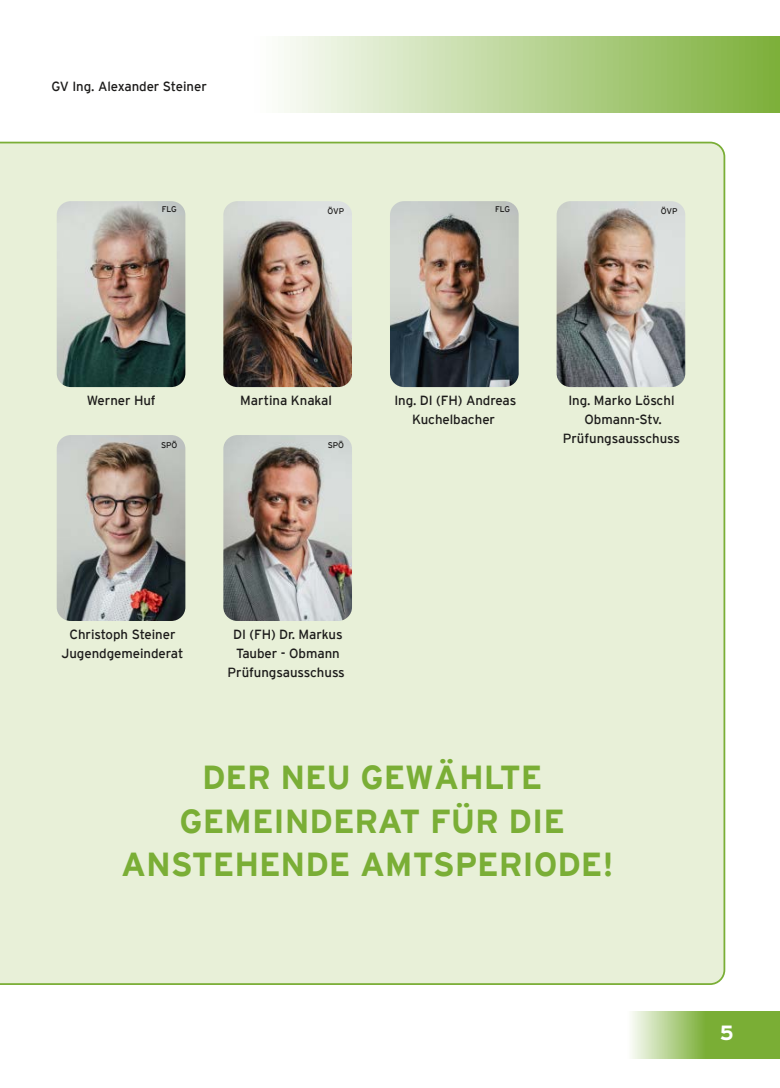
<style>
.page{position:relative;width:780px;height:1088px;background:#fff}
.page>*{position:absolute;margin:0;border:0;box-sizing:border-box;transform-origin:0 0}
.t1{font:700 33.25px/43.8px "Interstate";letter-spacing:-.005em;color:#7aae36;text-align:center}
.t2{font:700 20.75px "Interstate";color:#fff}
.t3{font:13.25px/18.8px "Interstate";letter-spacing:-.005em;color:#1c1b1a;text-align:center}
.t4{font:8.25px "Interstate";letter-spacing:-.005em;color:#1c1b1a}
</style>
<div class="page">
<svg style="left:284px;top:37px;width:496px;height:76px;background:#b9d496"></svg>
<svg style="left:631px;top:1011px;width:149px;height:47px;background:#99c165"></svg>
<div style="left:0;top:142px;width:725px;height:843px;background:#e8f0d8"></div>
<img style="left:57px;top:201px;width:128px;height:186px;border-radius:14px">
<img style="left:223px;top:201px;width:128px;height:186px;border-radius:14px">
<img style="left:390px;top:201px;width:128px;height:186px;border-radius:14px">
<img style="left:556px;top:201px;width:129px;height:186px;border-radius:14px">
<img style="left:57px;top:435px;width:128px;height:186px;border-radius:14px">
<img style="left:223px;top:435px;width:129px;height:186px;border-radius:14px">
<p class="t3" style="left:51px;top:77px;width:157px">GV Ing. Alexander Steiner</p>
<p class="t4" style="left:162px;top:205px;width:16px">FLG</p>
<p class="t4" style="left:327px;top:206px;width:18px">ÖVP</p>
<p class="t4" style="left:495px;top:205px;width:16px">FLG</p>
<p class="t4" style="left:660px;top:206px;width:18px">ÖVP</p>
<p class="t3" style="left:87px;top:391px;width:70px">Werner Huf</p>
<p class="t3" style="left:240px;top:391px;width:93px">Martina Knakal</p>
<p class="t3" style="left:394px;top:391px;width:124px">Ing. DI (FH) Andreas<br>Kuchelbacher</p>
<p class="t3" style="left:563px;top:391px;width:119px">Ing. Marko Löschl<br>Obmann-Stv.<br>Prüfungsausschuss</p>
<p class="t4" style="left:161px;top:440px;width:18px">SPÖ</p>
<p class="t4" style="left:328px;top:440px;width:18px">SPÖ</p>
<p class="t3" style="left:62px;top:625px;width:123px">Christoph Steiner<br>Jugendgemeinderat</p>
<p class="t3" style="left:227px;top:625px;width:119px">DI (FH) Dr. Markus<br>Tauber - Obmann<br>Prüfungsausschuss</p>
<h1 class="t1" style="left:121px;top:755px;width:494px">DER NEU GEWÄHLTE<br>GEMEINDERAT FÜR DIE<br>ANSTEHENDE AMTSPERIODE!</h1>
<h2 class="t2" style="left:719px;top:1021px;width:15px">5</h2>
</div>
